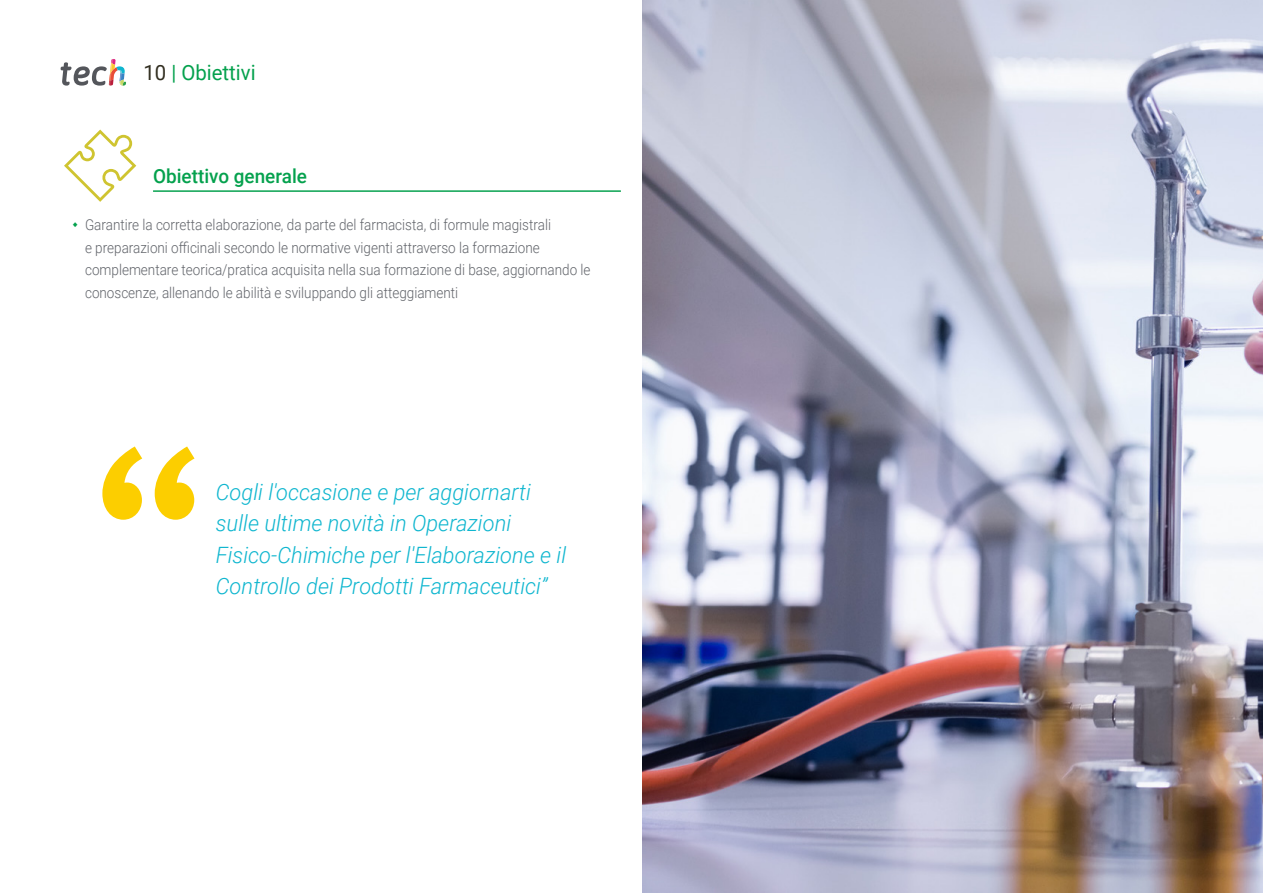
<style>
.page{position:relative;width:1263px;height:893px;background:#fff}
.page>*{position:absolute;margin:0;border:0;box-sizing:border-box;transform-origin:0 0}
.t1{font:italic 300 22.5px/31.5px "Roboto";color:#0fb6cf}
.t2{font:21px "Roboto";color:#04a14d}
.t3{font:500 19.5px "Roboto";color:#04a14d}
.t4{font:300 15px/22.5px "Roboto";color:#61646a;scale:.9 1}
.s1{color:#312e20}
</style>
<div class="page">
<hr style="left:153px;top:191px;width:468px;height:1px;background:#04a14d">
<svg style="left:64px;top:130px;width:72px;height:72px"></svg>
<svg style="left:102px;top:446px;width:93px;height:74px"></svg>
<img style="left:642px;top:0;width:621px;height:893px">
<svg style="left:61px;top:59px;width:65px;height:27px"></svg>
<h2 class="t2" style="left:144px;top:57px;width:114px"><span class="s1">10</span> | Obiettivi</h2>
<h3 class="t3" style="left:153px;top:162px;width:155px">Obiettivo generale</h3>
<p class="t4" style="left:85px;top:213px;width:563px">Garantire la corretta elaborazione, da parte del farmacista, di formule magistrali<br>e preparazioni officinali secondo le normative vigenti attraverso la formazione complementare teorica/pratica acquisita nella sua formazione di base, aggiornando le conoscenze, allenando le abilità e sviluppando gli atteggiamenti</p>
<h1 class="t1" style="left:216px;top:475px;width:352px">Cogli l'occasione e per aggiornarti sulle ultime novità in Operazioni Fisico-Chimiche per l'Elaborazione e il Controllo dei Prodotti Farmaceutici”</h1>
</div>
